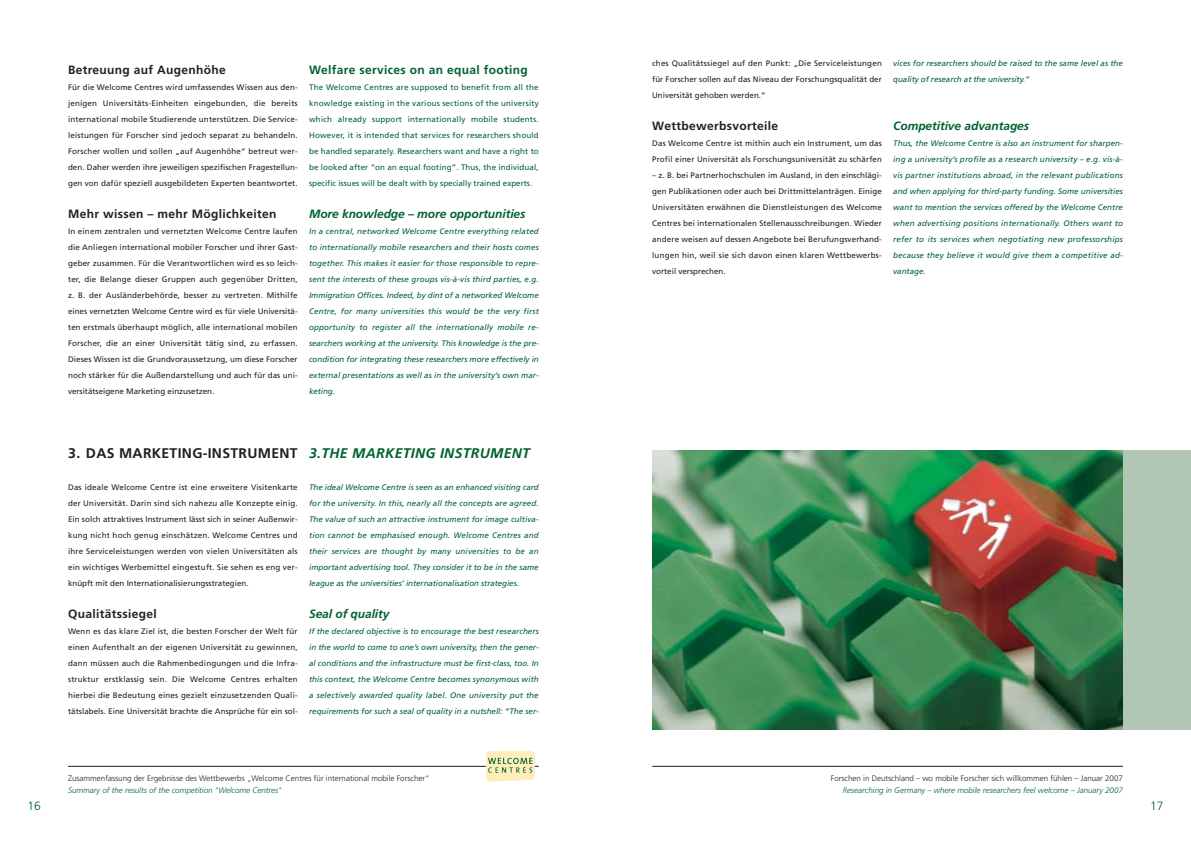
<style>
.page{position:relative;width:1191px;height:842px;background:#fff}
.page>*{position:absolute;margin:0;border:0;box-sizing:border-box;transform-origin:0 0}
.t1{font:700 14px "Frutiger";letter-spacing:.02em;color:#231f1f}
.t2{font:italic 700 14px "Frutiger";letter-spacing:.02em;color:#006231}
.t3{font:700 12px "Frutiger";letter-spacing:.03em;color:#231f1f}
.t4{font:italic 700 12px "Frutiger";letter-spacing:-.005em;color:#006231}
.t5{font:700 12px "Frutiger";letter-spacing:.03em;color:#006231}
.t6{font:300 12px "Frutiger";color:#006231}
.t7{font:8px/16px "Frutiger";letter-spacing:.005em;color:#231f1f;text-align:justify}
.t8{font:italic 8px/16px "Frutiger";color:#006231;text-align:justify}
.t9{font:8px/16px "Frutiger";color:#006231;text-align:justify}
.t10{font:300 8px "Frutiger";color:#231f1f}
.t11{font:italic 300 8px "Frutiger";color:#006231}
</style>
<div class="page">
<hr style="left:68px;top:766px;width:471px;height:1px;background:#231f1f">
<svg style="left:486px;top:751px;width:49px;height:31px;background:#e3dfb0"></svg>
<hr style="left:652px;top:766px;width:471px;height:1px;background:#231f1f">
<div style="left:1100px;top:450px;width:91px;height:279px;background:#b1c6b4"></div>
<img style="left:652px;top:450px;width:471px;height:279px">
<h2 class="t6" style="left:27px;top:801px;width:15px">16</h2>
<h2 class="t3" style="left:68px;top:65px;width:159px">Betreuung auf Augenhöhe</h2>
<p class="t7" style="left:68px;top:79px;width:231px">Für die Welcome Centres wird umfassendes Wissen aus den&shy;jenigen Universitäts-Einheiten eingebunden, die bereits international mobile Studierende unterstützen. Die Service&shy;leistungen für Forscher sind jedoch separat zu behandeln.<br>Forscher wollen und sollen „auf Augenhöhe“ betreut wer&shy;den. Daher werden ihre jeweiligen spezifischen Fragestellun&shy;gen von dafür speziell ausgebildeten Experten beantwortet.</p>
<h2 class="t3" style="left:68px;top:209px;width:210px">Mehr wissen – mehr Möglichkeiten</h2>
<p class="t7" style="left:68px;top:223px;width:231px">In einem zentralen und vernetzten Welcome Centre laufen die Anliegen international mobiler Forscher und ihrer Gast&shy;geber zusammen. Für die Verantwortlichen wird es so leich&shy;ter, die Belange dieser Gruppen auch gegenüber Dritten, z. B. der Ausländerbehörde, besser zu vertreten. Mithilfe eines vernetzten Welcome Centre wird es für viele Universitä&shy;ten erstmals überhaupt möglich, alle international mobilen Forscher, die an einer Universität tätig sind, zu erfassen.<br>Dieses Wissen ist die Grundvoraussetzung, um diese Forscher noch stärker für die Außendarstellung und auch für das uni&shy;versitätseigene Marketing einzusetzen.</p>
<h2 class="t5" style="left:309px;top:65px;width:220px">Welfare services on an equal footing</h2>
<p class="t9" style="left:309px;top:79px;width:231px">The Welcome Centres are supposed to benefit from all the knowledge existing in the various sections of the university which already support internationally mobile students.<br>However, it is intended that services for researchers should be handled separately. Researchers want and have a right to be looked after “on an equal footing”. Thus, the individual, specific issues will be dealt with by specially trained experts.</p>
<h2 class="t4" style="left:309px;top:209px;width:218px">More knowledge – more opportunities</h2>
<p class="t8" style="left:309px;top:223px;width:231px">In a central, networked Welcome Centre everything related to internationally mobile researchers and their hosts comes together. This makes it easier for those responsible to repre&shy;sent the interests of these groups vis-à-vis third parties, e.g.<br>Immigration Offices. Indeed, by dint of a networked Welcome Centre, for many universities this would be the very first opportunity to register all the internationally mobile re&shy;searchers working at the university. This knowledge is the pre&shy;condition for integrating these researchers more effectively in external presentations as well as in the university’s own mar&shy;keting.</p>
<h1 class="t1" style="left:68px;top:447px;width:231px">3. DAS MARKETING-INSTRUMENT</h1>
<p class="t7" style="left:68px;top:479px;width:231px">Das ideale Welcome Centre ist eine erweitere Visitenkarte der Universität. Darin sind sich nahezu alle Konzepte einig.<br>Ein solch attraktives Instrument lässt sich in seiner Außenwir&shy;kung nicht hoch genug einschätzen. Welcome Centres und ihre Serviceleistungen werden von vielen Universitäten als ein wichtiges Werbemittel eingestuft. Sie sehen es eng ver&shy;knüpft mit den Internationalisierungsstrategien.</p>
<h2 class="t3" style="left:68px;top:609px;width:90px">Qualitätssiegel</h2>
<p class="t7" style="left:68px;top:623px;width:231px">Wenn es das klare Ziel ist, die besten Forscher der Welt für einen Aufenthalt an der eigenen Universität zu gewinnen, dann müssen auch die Rahmenbedingungen und die Infra&shy;struktur erstklassig sein. Die Welcome Centres erhalten hierbei die Bedeutung eines gezielt einzusetzenden Quali&shy;tätslabels. Eine Universität brachte die Ansprüche für ein sol-</p>
<h1 class="t2" style="left:309px;top:447px;width:222px">3.THE MARKETING INSTRUMENT</h1>
<p class="t8" style="left:309px;top:479px;width:231px">The ideal Welcome Centre is seen as an enhanced visiting card for the university. In this, nearly all the concepts are agreed.<br>The value of such an attractive instrument for image cultiva&shy;tion cannot be emphasised enough. Welcome Centres and their services are thought by many universities to be an important advertising tool. They consider it to be in the same league as the universities’ internationalisation strategies.</p>
<h2 class="t4" style="left:309px;top:609px;width:82px">Seal of quality</h2>
<p class="t8" style="left:309px;top:623px;width:231px">If the declared objective is to encourage the best researchers in the world to come to one’s own university, then the gener&shy;al conditions and the infrastructure must be first-class, too. In this context, the Welcome Centre becomes synonymous with a selectively awarded quality label. One university put the requirements for such a seal of quality in a nutshell: “The ser-</p>
<p class="t10" style="left:68px;top:775px;width:363px">Zusammenfassung der Ergebnisse des Wettbewerbs „Welcome Centres für international mobile Forscher“</p>
<p class="t11" style="left:68px;top:787px;width:215px">Summary of the results of the competition "Welcome Centres"</p>
<p class="t7" style="left:652px;top:55px;width:231px">ches Qualitätssiegel auf den Punkt: „Die Serviceleistungen für Forscher sollen auf das Niveau der Forschungsqualität der Universität gehoben werden.“</p>
<h2 class="t3" style="left:652px;top:121px;width:127px">Wettbewerbsvorteile</h2>
<p class="t7" style="left:652px;top:135px;width:231px">Das Welcome Centre ist mithin auch ein Instrument, um das<br>Profil einer Universität als Forschungsuniversität zu schärfen</p>
<p class="t7" style="left:652px;top:167px;width:231px">– z. B. bei Partnerhochschulen im Ausland, in den einschlägi&shy;gen Publikationen oder auch bei Drittmittelanträgen. Einige Universitäten erwähnen die Dienstleistungen des Welcome Centres bei internationalen Stellenausschreibungen. Wieder andere weisen auf dessen Angebote bei Berufungsverhand&shy;lungen hin, weil sie sich davon einen klaren Wettbewerbs&shy;vorteil versprechen.</p>
<p class="t8" style="left:893px;top:55px;width:231px">vices for researchers should be raised to the same level as the quality of research at the university.”</p>
<h2 class="t4" style="left:893px;top:121px;width:137px">Competitive advantages</h2>
<p class="t8" style="left:893px;top:135px;width:231px">Thus, the Welcome Centre is also an instrument for sharpen&shy;ing a university’s profile as a research university – e.g. vis-à&shy;vis partner institutions abroad, in the relevant publications and when applying for third-party funding. Some universities want to mention the services offered by the Welcome Centre when advertising positions internationally. Others want to refer to its services when negotiating new professorships because they believe it would give them a competitive ad&shy;vantage.</p>
<p class="t10" style="left:831px;top:775px;width:293px">Forschen in Deutschland – wo mobile Forscher sich willkommen fühlen – Januar 2007</p>
<p class="t11" style="left:842px;top:787px;width:282px">Researching in Germany – where mobile researchers feel welcome – January 2007</p>
<h2 class="t6" style="left:1150px;top:801px;width:15px">17</h2>
</div>
